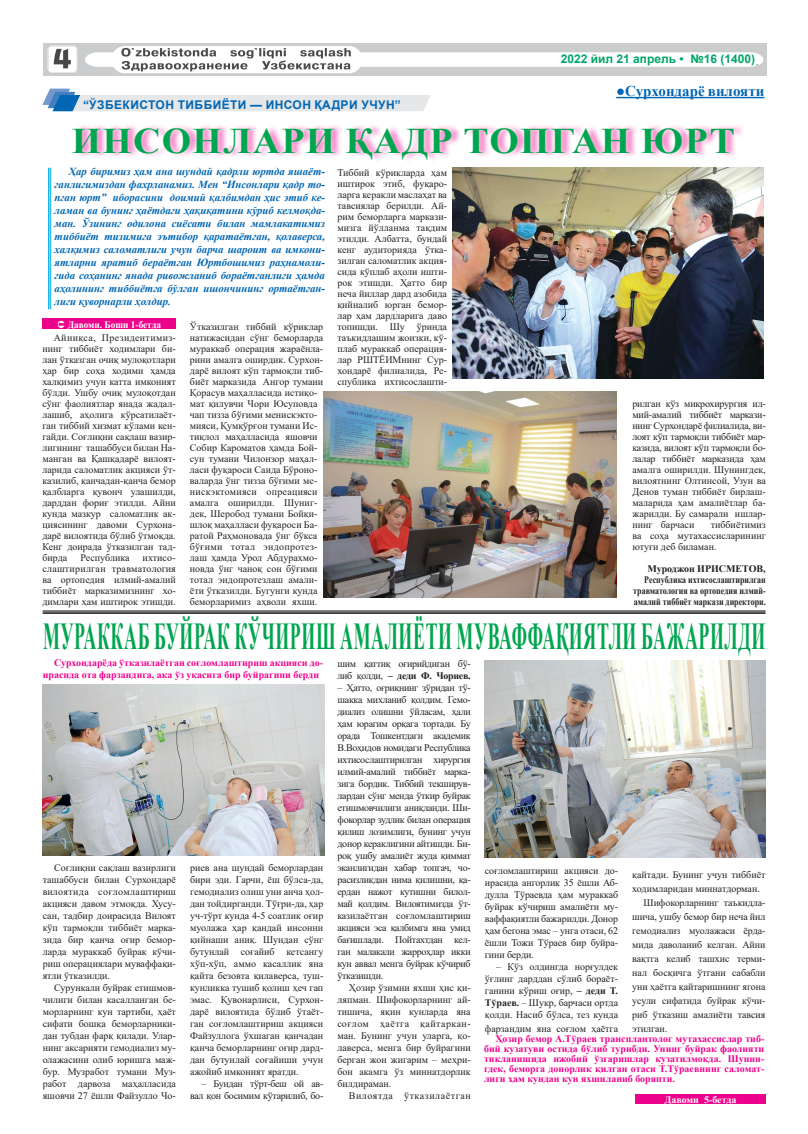
<style>
.page{position:relative;width:808px;height:1134px;background:#fff}
.page>*{position:absolute;margin:0;border:0;box-sizing:border-box;transform-origin:0 0}
.ОснТекстКад{font:700 38px "Times New Roman";letter-spacing:.035em;color:#00a54f;scale:.47 1}
.ОснТекстКад-2{font:700 36px "Times New Roman";letter-spacing:.035em;color:#00a54f;scale:1.05 1}
.ОснТекстКад-3{font:700 15px "Times New Roman";color:#0166b3}
.t1{font:700 12px "Arial";letter-spacing:.035em;color:#0166b3}
.Основной_текст__Назр{font:700 12px "Arial";color:#00a66a}
.Основной_текст__Назр-2{font:italic 700 10.8px/13px "Times New Roman";color:#0166b3;text-align:justify}
.ОснТекстКад-4{font:10px/11px "Times New Roman";color:#231f20;text-align:justify}
.ОснТекстКад-5{font:700 10px/10px "Times New Roman";color:#ed028c}
.ОснТекстКад-6{font:10px/12px "Times New Roman";letter-spacing:-.03em;color:#231f20;text-align:right}
.ОснТекстКад-7{font:700 10px/11px "Times New Roman";color:#231f20;text-align:justify;scale:.8 1}
.ОснТекстКад-8{font:10px "Times New Roman";letter-spacing:.055em;color:#231f20}
.ОснТекстКад-9{font:700 10px "Times New Roman";color:#231f20}
.ОснТекстКад-10{font:700 10px "Times New Roman";color:#fff;scale:.93 1}
.ОснТекстКад-11{font:700 10px "Times New Roman";color:#fff}
.s1{font-weight:700}
</style>
<div class="page">
<img style="left:43px;top:43px;width:723px;height:33px">
<div style="left:43px;top:319px;width:133px;height:10px;background:#ed028c"></div>
<div style="left:635px;top:1095px;width:130px;height:9px;background:#ed028c"></div>
<svg style="left:42px;top:89px;width:389px;height:22px"></svg>
<hr style="left:616px;top:97px;width:148px;height:1px;background:#0166b3">
<img style="left:43px;top:684px;width:281px;height:171px">
<img style="left:485px;top:661px;width:280px;height:196px">
<hr style="left:50px;top:168px;width:1px;height:141px;background:#00abeb">
<hr style="left:48px;top:168px;width:2px;height:141px;background:#00abeb">
<img style="left:453px;top:168px;width:310px;height:211px">
<img style="left:323px;top:392px;width:294px;height:206px">
<hr style="left:43px;top:611px;width:722px;height:1px;background:#231f20">
<hr style="left:43px;top:612px;width:722px;height:1px;background:#231f20">
<hr style="left:43px;top:613px;width:722px;height:1px;background:#231f20">
<div style="left:73px;top:123px;width:671px;height:41px;background:#ed028c;opacity:.5"></div>
<p class="t1" style="left:83px;top:97px;width:319px">“ЎЗБЕКИСТОН ТИББИЁТИ — ИНСОН ҚАДРИ УЧУН”</p>
<p class="Основной_текст__Назр" style="left:561px;top:50px;width:196px">2022 йил 21 апрель • №16 (1400)</p>
<p class="ОснТекстКад-3" style="left:616px;top:80px;width:150px">●Сурхондарё вилояти</p>
<p class="ОснТекстКад-2" style="left:72px;top:115px;width:633px">ИНСОНЛАРИ ҚАДР ТОПГАН ЮРТ</p>
<p class="Основной_текст__Назр-2" style="left:55px;top:165px;width:272px;text-indent:14px">Ҳар биримиз ҳам ана шундай қадрли юртда яшаёт&shy;ганлигимиздан фахрланамиз. Мен “Инсонлари қадр то&shy;пган юрт” иборасини доимий қалбимдан ҳис этиб ке&shy;ламан ва бунинг ҳаётдаги ҳақиқатини кўриб келмоқда&shy;ман. Ўзининг одилона сиёсати билан мамлакатимиз тиббиёт тизимига эътибор қаратаётган, қолаверса, халқимиз саломатлиги учун барча шароит ва имкони&shy;ятларни яратиб бераётган Юртбошимиз раҳнамоли&shy;гида соҳанинг янада ривожланиб бораётганлиги ҳамда аҳолининг тиббиётга бўлган ишончининг ортаётган&shy;лиги қуворнарли ҳолдир.</p>
<p class="ОснТекстКад-10" style="left:68px;top:317px;width:102px">Давоми. Боши 1-бетда</p>
<p class="ОснТекстКад-4" style="left:42px;top:332px;width:135px;text-indent:11px">Айниқса, Президентимиз&shy;нинг тиббиёт ходимлари би&shy;лан ўтказган очиқ мулоқотлари ҳар бир соҳа ходими ҳамда халқимиз учун катта имконият бўлди. Ушбу очиқ мулоқотдан сўнг фаолиятлар янада жадал&shy;лашиб, аҳолига кўрсатилаёт&shy;ган тиббий хизмат кўлами кен&shy;гайди. Соғлиқни сақлаш вазир&shy;лигининг ташаббуси билан На&shy;манган ва Қашқадарё вилоят&shy;ларида саломатлик акцияси ўт&shy;казилиб, қанчадан-қанча бемор қалбларга қувонч улашилди, дарддан фориғ этилди. Айни кунда мазкур саломатлик ак&shy;циясининг давоми Сурхона&shy;дарё вилоятида бўлиб ўтмоқда.<br>Кенг доирада ўтказилган тад&shy;бирда</p>
<p class="ОснТекстКад-4" style="left:80px;top:552px;width:51px">Республика</p>
<p class="ОснТекстКад-4" style="left:42px;top:552px;width:135px;text-indent:100px">ихтисо&shy;слаштирилган травматология ва ортопедия илмий-амалий тиббиёт марказимизнинг хо&shy;димлари ҳам иштирок этишди.</p>
<p class="ОснТекстКад-4" style="left:190px;top:321px;width:135px;text-align:left">Ўтказилган тиббий кўриклар натижасидан сўнг беморларда мураккаб операция жараёнла&shy;рини амалга оширдик. Сурхон&shy;дарё вилоят кўп тармоқли тиб&shy;биёт марказида Ангор тумани<br>Қорасув маҳалласида истиқо&shy;мат қилувчи Чори Юсуповда чап тизза бўғими менискэкто&shy;мияси, Қумқўрғон тумани Ис&shy;тиқлол маҳалласида яшовчи<br>Собир Кароматов ҳамда Бой&shy;сун тумани Чилонзор маҳал&shy;ласи фуқароси Саида Бўроно&shy;валарда ўнг тизза бўғими ме&shy;нискэктомияси опреацияси амалга оширилди. Шуниг&shy;дек, Шеробод тумани Бойқи&shy;шлоқ маҳалласи фуқароси Ба&shy;ратой Раҳмоновада ўнг бўкса бўғими тотал эндопротез&shy;лаш ҳамда Урол Абдурахмо&shy;новда ўнг чаноқ сон бўғими тотал эндопротезлаш амали&shy;ёти ўтказилди. Бугунги кунда беморларимиз аҳволи яхши.</p>
<p class="ОснТекстКад-4" style="left:337px;top:167px;width:111px">Тиббий кўрикларда ҳам иштирок этиб, фуқаро&shy;ларга керакли маслаҳат ва тавсиялар берилди. Ай&shy;рим беморларга маркази&shy;мизга йўлланма тақдим этилди. Албатта, бундай кенг аудиторияда ўтка&shy;зилган саломатлик акция&shy;сида кўплаб аҳоли ишти&shy;рок этишди. Ҳатто бир неча йиллар дард азобида қийналиб юрган бемор&shy;лар ҳам дардларига даво топишди. Шу ўринда таъкидлашим жоизки, кў&shy;плаб мураккаб операция&shy;лар РШТЁИМнинг Сур&shy;хондарё филиалида, Ре&shy;спублика ихтисослашти-</p>
<p class="ОснТекстКад-4" style="left:632px;top:398px;width:135px">рилган кўз микрохирургия ил&shy;мий-амалий тиббиёт маркази&shy;нинг Сурхондарё филиалида, ви&shy;лоят кўп тармоқли тиббиёт мар&shy;казида, вилоят кўп тармоқли бо&shy;лалар тиббиёт марказида ҳам амалга оширилди. Шунингдек, вилоятнинг Олтинсой, Узун ва Денов туман тиббиёт бирлаш&shy;маларида ҳам амалиётлар ба&shy;жарилди. Бу самарали ишлар&shy;нинг барчаси</p>
<p class="ОснТекстКад-4" style="left:632px;top:519px;width:135px;text-indent:78px">тиббиётимиз ва соҳа мутахассисларининг ютуғи деб биламан.</p>
<p class="ОснТекстКад-9" style="left:647px;top:561px;width:120px">Муроджон ИРИСМЕТОВ,</p>
<p class="ОснТекстКад-7" style="left:633px;top:574px;width:167px;text-indent:11px">Республика ихтисослаштирилган травматология ва ортопедия илмий&shy;амалий тиббиёт маркази директори.</p>
<p class="ОснТекстКад" style="left:43px;top:609px;width:1538px">МУРАККАБ БУЙРАК КЎЧИРИШ АМАЛИЁТИ МУВАФФАҚИЯТЛИ БАЖАРИЛДИ</p>
<p class="ОснТекстКад-5" style="left:43px;top:656px;width:282px;line-height:12px;text-indent:11px">Сурхондарёда ўтказилаётган соғломлаштириш акцияси до&shy;ирасида ота фарзандига, ака ўз укасига бир буйрагини берди</p>
<p class="ОснТекстКад-6" style="left:337px;top:657px;width:135px;text-align:left">шим қаттиқ оғирийдиган бў&shy;либ қолди, <span class="s1">– деди Ф. Чориев.</span></p>
<p class="ОснТекстКад-4" style="left:337px;top:681px;width:135px;line-height:12px">– Ҳатто, оғриқнинг зўридан тў&shy;шакка михланиб қолдим. Гемо&shy;диализ олишни ўйласам, ҳали ҳам юрагим орқага тортади. Бу орада Тошкентдаги академик В.Воҳидов номидаги Республика ихтисослаштирилган хирургия илмий-амалий тиббиёт марка&shy;зига бордик. Тиббий текширув&shy;лардан сўнг менда ўткир буйрак етишмовчилиги аниқланди. Ши&shy;фокорлар зудлик билан операция қилиш лозимлиги, бунинг учун донор кераклигини айтишди. Би&shy;роқ ушбу амалиёт жуда қиммат эканлигидан хабар топгач, чо&shy;расизликдан нима қилишни, қа&shy;ердан нажот кутишни билол&shy;май қолдим. Вилоятимизда ўт&shy;казилаётган соғломлаштириш акцияси эса қалбимга яна умид бағишлади. Пойтахтдан кел&shy;ган малакали жарроҳлар икки кун аввал менга буйрак кўчириб ўтказишди.</p>
<p class="ОснТекстКад-4" style="left:337px;top:981px;width:135px;line-height:12px;text-indent:11px">Ҳозир ўзимни яхши ҳис қи&shy;ляпман. Шифокорларнинг ай&shy;тишича, яқин кунларда яна соғлом ҳаётга қайтаркан&shy;ман. Бунинг учун уларга, қо&shy;лаверса, менга бир буйрагини берган жон жигарим – меҳри&shy;бон акамга ўз миннатдорлик билдираман.</p>
<p class="ОснТекстКад-8" style="left:349px;top:1088px;width:123px">Вилоятда ўтказилаётган</p>
<p class="ОснТекстКад-4" style="left:190px;top:861px;width:135px;line-height:12px">риев ана шундай беморлардан бири эди. Гарчи, ёш бўлса-да, гемодиализ олиш уни анча ҳол&shy;дан тойдирганди. Тўғри-да, ҳар уч-тўрт кунда 4-5 соатлик оғир муолажа ҳар қандай инсонни қийнаши аниқ. Шундан сўнг бутунлай соғайиб кетсангу хўп-хўп, аммо касаллик яна қайта безовта қилаверса, туш&shy;кунликка тушиб қолиш ҳеч гап эмас. Қувонарлиси, Сурхон&shy;дарё вилоятида бўлиб ўтаёт&shy;ган соғломлаштириш акцияси Файзуллога ўхшаган қанчадан қанча беморларнинг оғир дард&shy;дан бутунлай соғайиши учун ажойиб имконият яратди.</p>
<p class="ОснТекстКад-6" style="left:190px;top:1077px;width:135px">– Бундан тўрт-беш ой ав&shy;вал қон босимим кўтарилиб, бо-</p>
<p class="ОснТекстКад-4" style="left:43px;top:861px;width:135px;line-height:12px;text-indent:11px">Соғлиқни сақлаш вазирлиги ташаббуси билан Сурхондарё вилоятида соғломлаштириш акцияси давом этмоқда. Хусу&shy;сан, тадбир доирасида Вилоят кўп тармоқли тиббиёт марка&shy;зида бир қанча оғир бемор&shy;ларда мураккаб буйрак кўчи&shy;риш операциялари муваффақи&shy;ятли ўтказилди.</p>
<p class="ОснТекстКад-4" style="left:43px;top:981px;width:135px;line-height:12px;text-indent:11px">Сурункали буйрак етишмов&shy;чилиги билан касалланган бе&shy;морларнинг кун тартиби, ҳаёт сифати бошқа беморларники&shy;дан тубдан фарқ қилади. Улар&shy;нинг аксарияти гемодиализ му&shy;олажасини олиб юришга маж&shy;бур. Музработ тумани Муз&shy;работ дарвоза маҳалласида яшовчи 27 ёшли Файзулло Чо-</p>
<p class="ОснТекстКад-4" style="left:485px;top:864px;width:135px;line-height:12px">соғломлаштириш акцияси до&shy;ирасида ангорлик 35 ёшли Аб&shy;дулла Тўраевда ҳам мураккаб буйрак кўчириш амалиёти му&shy;ваффақиятли бажарилди. Донор ҳам бегона эмас – унга отаси, 62 ёшли Тожи Тўраев бир буйра&shy;гини берди.</p>
<p class="ОснТекстКад-4" style="left:485px;top:960px;width:135px;line-height:12px;text-indent:11px">– Кўз олдингда норғулдек ўғлинг дарддан сўлиб бораёт&shy;ганини кўриш оғир, <span class="s1">– деди Т.<br>Тўраев.</span> – Шукр, барчаси ортда қолди. Насиб бўлса, тез кунда</p>
<p class="ОснТекстКад-4" style="left:485px;top:1023px;width:135px">фарзандим яна соғлом ҳаётга</p>
<p class="ОснТекстКад-4" style="left:632px;top:867px;width:135px;line-height:14px">қайтади. Бунинг учун тиббиёт ходимларидан миннатдорман.</p>
<p class="ОснТекстКад-4" style="left:632px;top:895px;width:135px;line-height:14px;text-indent:11px">Шифокорларнинг таъкидла&shy;шича, ушбу бемор бир неча йил гемодиализ муолажаси ёрда&shy;мида даволаниб келган. Айни вақтга келиб ташхис терми&shy;нал босқичга ўтгани сабабли уни ҳаётга қайтаришнинг ягона усули сифатида буйрак кўчи&shy;риб ўтказиш амалиёти тавсия этилган.</p>
<p class="ОснТекстКад-5" style="left:484px;top:1033px;width:282px;text-align:justify;text-indent:11px">Ҳозир бемор А.Тўраев трансплантолог мутахассислар тиб&shy;бий кузатуви остида бўлиб турибди. Унинг буйрак фаолияти тикланишида ижобий ўзгаришлар кузатилмоқда. Шунин&shy;гдек, беморга донорлик қилган отаси Т.Тўраевнинг саломат&shy;лиги ҳам кундан кун яхшиланиб боряпти.</p>
<p class="ОснТекстКад-11" style="left:664px;top:1092px;width:74px">Давоми 5-бетда</p>
</div>
